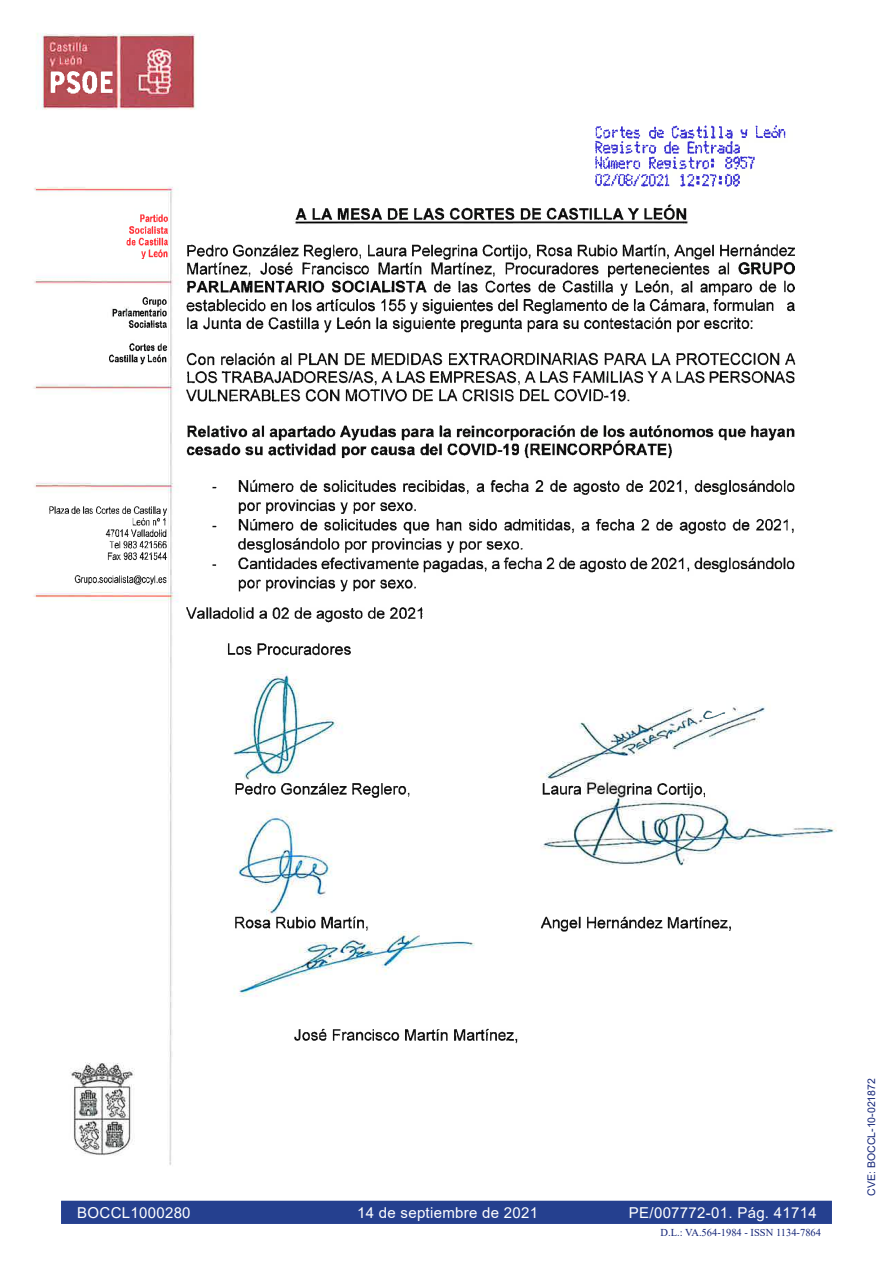
<style>
.page{position:relative;width:893px;height:1263px;background:#fff}
.page>*{position:absolute;margin:0;border:0;box-sizing:border-box;transform-origin:0 0}
.E_CVE{font:15px "Arial";letter-spacing:.02em;color:#fff}
.t1{font:10.5px "Times New Roman";color:#132477}
.t2{font:10.5px "Arial";color:#132477}
</style>
<div class="page">
<div style="left:60px;top:1200px;width:773px;height:25px;background:#25408f"></div>
<div style="left:60px;top:1199px;width:773px;height:26px;border:2px solid #fff"></div>
<img style="left:34px;top:33px;width:803px;height:1167px">
<img style="left:50px;top:42px;width:63px;height:51px">
<img style="left:124px;top:214px;width:44px;height:45px">
<img style="left:48px;top:297px;width:749px;height:746px">
<img style="left:185px;top:126px;width:610px;height:207px">
<img style="left:702px;top:710px;width:24px;height:9px">
<p class="E_CVE" style="left:77px;top:1202px;width:115px">BOCCL1000280</p>
<p class="E_CVE" style="left:357px;top:1202px;width:183px">14 de septiembre de 2021</p>
<p class="E_CVE" style="left:629px;top:1202px;width:189px">PE/007772-01. Pág. 41714</p>
<p class="t1" style="left:661px;top:1225px;width:162px">D.L.: VA.564-1984 - ISSN 1134-7864</p>
<p class="t2" style="left:864px;top:1195px;width:119px;rotate:-90deg">CVE: BOCCL-10-021872</p>
</div>
